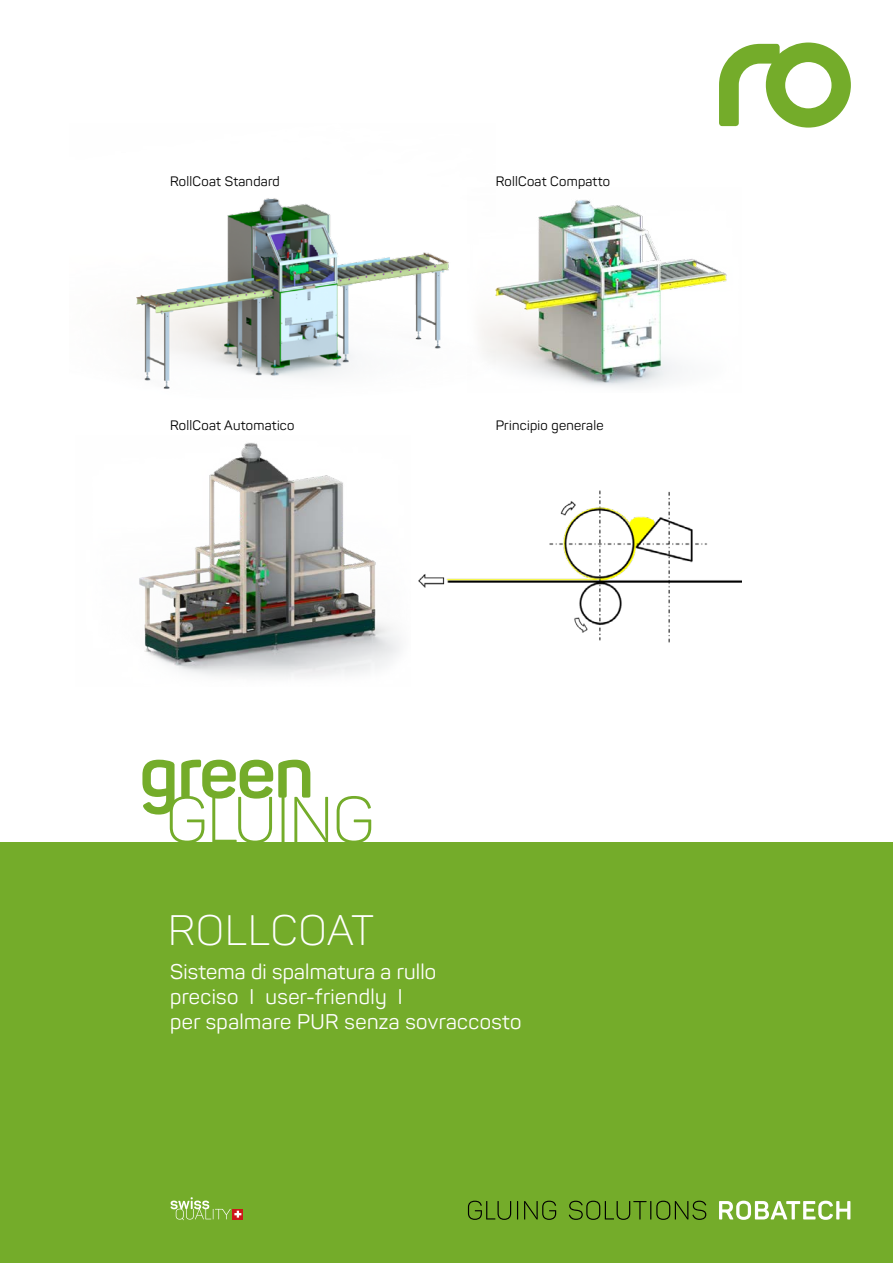
<style>
.page{position:relative;width:893px;height:1263px;background:#fff}
.page>*{position:absolute;margin:0;border:0;box-sizing:border-box;transform-origin:0 0}
.t1{font:300 42px "Panton";letter-spacing:.03em;color:#fff}
.t2{font:21px/25.2px "Panton";letter-spacing:.02em;color:#fff}
.t3{font:13.5px "Panton";letter-spacing:.02em;color:#000}
</style>
<div class="page">
<div style="left:0;top:842px;width:893px;height:421px;background:#74ac2a"></div>
<svg style="left:241px;top:1209px;width:2px;height:10px"></svg>
<svg style="left:171px;top:1197px;width:70px;height:23px"></svg>
<img style="left:136px;top:198px;width:313px;height:191px">
<img style="left:139px;top:443px;width:261px;height:234px">
<img style="left:419px;top:491px;width:323px;height:151px">
<img style="left:480px;top:200px;width:247px;height:188px">
<svg style="left:719px;top:43px;width:132px;height:85px"></svg>
<svg style="left:719px;top:1201px;width:131px;height:19px"></svg>
<svg style="left:468px;top:1201px;width:238px;height:19px"></svg>
<svg style="left:142px;top:760px;width:229px;height:82px"></svg>
<p class="t3" style="left:170px;top:173px;width:111px">RollCoat Standard</p>
<p class="t3" style="left:170px;top:417px;width:126px">RollCoat Automatico</p>
<p class="t3" style="left:496px;top:173px;width:116px">RollCoat Compatto</p>
<p class="t3" style="left:496px;top:417px;width:109px">Principio generale</p>
<h1 class="t1" style="left:168px;top:905px;width:207px">ROLLCOAT</h1>
<p class="t2" style="left:170px;top:959px;width:353px">Sistema di spalmatura a rullo<br>preciso I user-friendly I<br>per spalmare PUR senza sovraccosto</p>
</div>
